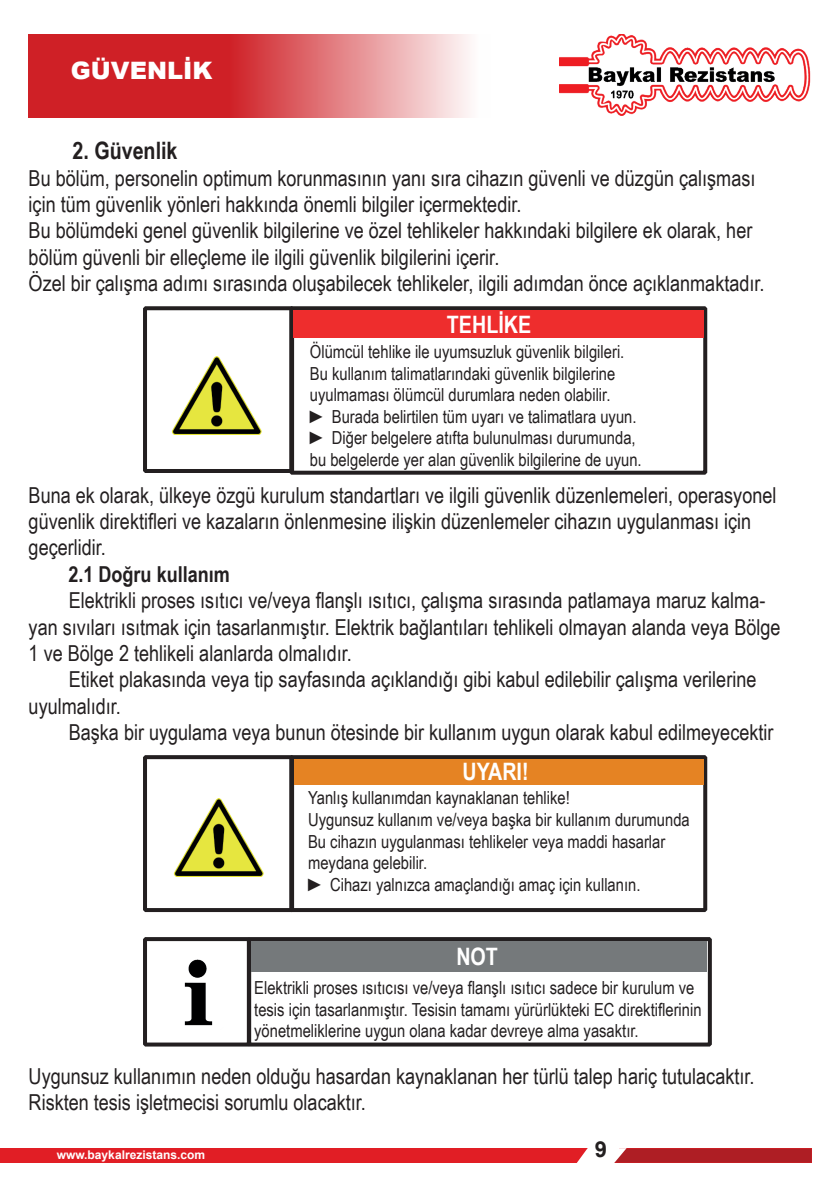
<style>
.page{position:relative;width:840px;height:1191px;background:#fff}
.page>*{position:absolute;margin:0;border:0;box-sizing:border-box;transform-origin:0 0}
.t1{font:700 24px "Arial Narrow";color:#fff}
.t2{font:700 24px "Arial Narrow";color:#231f20}
.t3{font:900 24px "Arial";color:#fff}
.t4{font:22px/26.4px "Arial Narrow";color:#231f20}
.t5{font:700 22px "Arial Narrow";color:#231f20}
.t6{font:700 22px "Arial";color:#231f20}
.t7{font:18px/21.6px "Arial Narrow";color:#231f20}
.t8{font:700 12px "Arial";color:#fff}
</style>
<div class="page">
<div style="left:0;top:1148px;width:811px;height:14px;background:#e11e25"></div>
<svg style="left:576px;top:1148px;width:235px;height:15px;background:#bf4247"></svg>
<img style="left:559px;top:34px;width:252px;height:82px">
<svg style="left:28px;top:34px;width:441px;height:83px;background:#da575c"></svg>
<div style="left:143px;top:306px;width:151px;height:167px;border:4px solid #231f20"></div>
<div style="left:289px;top:306px;width:417px;height:169px;border:4px solid #231f20"></div>
<div style="left:293px;top:310px;width:410px;height:28px;background:#ee2d2d"></div>
<img style="left:171px;top:356px;width:91px;height:78px">
<div style="left:143px;top:755px;width:151px;height:157px;border:4px solid #231f20"></div>
<div style="left:289px;top:755px;width:417px;height:157px;border:4px solid #231f20"></div>
<div style="left:294px;top:759px;width:409px;height:25px;background:#e58323"></div>
<img style="left:173px;top:798px;width:91px;height:78px">
<div style="left:143px;top:937px;width:108px;height:109px;border:4px solid #231f20"></div>
<div style="left:247px;top:937px;width:464px;height:109px;border:4px solid #231f20"></div>
<div style="left:251px;top:941px;width:455px;height:31px;background:#75797b"></div>
<img style="left:184px;top:959px;width:29px;height:67px">
<p class="t3" style="left:71px;top:53px;width:143px">GÜVENLİ K</p>
<p class="t2" style="left:72px;top:133px;width:107px">2. Güvenlik</p>
<p class="t4" style="left:29px;top:164px;width:737px">Bu bölüm, personelin optimum korunmasının yanı sıra cihazın güvenli ve düzgün çalışması için tüm güvenlik yönleri hakkında önemli bilgiler içermektedir.<br>Bu bölümdeki genel güvenlik bilgilerine ve özel tehlikeler hakkındaki bilgilere ek olarak, her bölüm güvenli bir elleçleme ile ilgili güvenlik bilgilerini içerir.<br>Özel bir çalışma adımı sırasında oluşabilecek tehlikeler, ilgili adımdan önce açıklanmaktadır.</p>
<p class="t1" style="left:446px;top:306px;width:86px">TEHLİKE</p>
<p class="t7" style="left:310px;top:340px;width:333px">Ölümcül tehlike ile uyumsuzluk güvenlik bilgileri.<br>Bu kullanım talimatlarındaki güvenlik bilgilerine uyulmaması ölümcül durumlara neden olabilir.<br>► Burada belirtilen tüm uyarı ve talimatlara uyun. ► Diğer belgelere atıfta bulunulması durumunda, bu belgelerde yer alan güvenlik bilgilerine de uyun.</p>
<p class="t4" style="left:29px;top:481px;width:749px">Buna ek olarak, ülkeye özgü kurulum standartları ve ilgili güvenlik düzenlemeleri, operasyonel güvenlik direktifleri ve kazaların önlenmesine ilişkin düzenlemeler cihazın uygulanması için geçerlidir.</p>
<p class="t5" style="left:68px;top:557px;width:163px">2.1 Doğru kullanım</p>
<p class="t4" style="left:29px;top:586px;width:753px;text-indent:40px">Elektrikli proses ısıtıcı ve/veya flanşlı ısıtıcı, çalışma sırasında patlamaya maruz kalma&shy;yan sıvıları ısıtmak için tasarlanmıştır. Elektrik bağlantıları tehlikeli olmayan alanda veya Bölge<br>1 ve Bölge 2 tehlikeli alanlarda olmalıdır.</p>
<p class="t4" style="left:29px;top:665px;width:728px;text-indent:40px">Etiket plakasında veya tip sayfasında açıklandığı gibi kabul edilebilir çalışma verilerine uyulmalıdır.</p>
<p class="t4" style="left:69px;top:718px;width:705px">Başka bir uygulama veya bunun ötesinde bir kullanım uygun olarak kabul edilmeyecektir</p>
<p class="t1" style="left:462px;top:754px;width:67px">UYARI!</p>
<p class="t7" style="left:308px;top:786px;width:383px">Yanlış kullanımdan kaynaklanan tehlike!<br>Uygunsuz kullanım ve/veya başka bir kullanım durumunda Bu cihazın uygulanması tehlikeler veya maddi hasarlar meydana gelebilir.<br>► Cihazı yalnızca amaçlandığı amaç için kullanın.</p>
<p class="t1" style="left:456px;top:938px;width:43px">NOT</p>
<p class="t7" style="left:254px;top:976px;width:448px">Elektrikli proses ısıtıcısı ve/veya flanşlı ısıtıcı sadece bir kurulum ve tesis için tasarlanmıştır. Tesisin tamamı yürürlükteki EC direktiflerinin yönetmeliklerine uygun olana kadar devreye alma yasaktır.</p>
<p class="t4" style="left:29px;top:1061px;width:727px">Uygunsuz kullanımın neden olduğu hasardan kaynaklanan her türlü talep hariç tutulacaktır.<br>Riskten tesis işletmecisi sorumlu olacaktır.</p>
<p class="t8" style="left:57px;top:1146px;width:150px">www.baykalrezistans.com</p>
<p class="t6" style="left:594px;top:1134px;width:14px">9</p>
</div>
